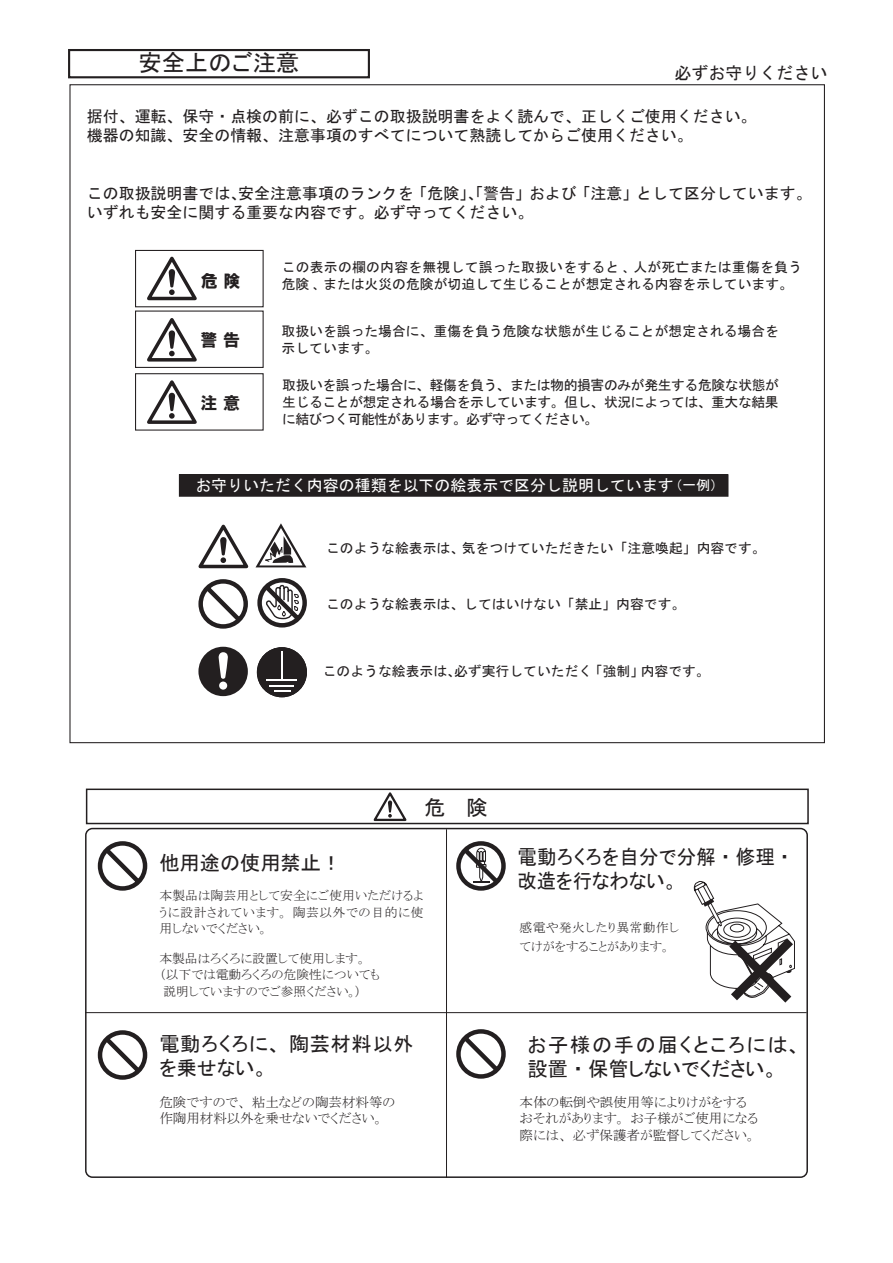
<style>
.page{position:relative;width:893px;height:1263px;background:#fff}
.page>*{position:absolute;margin:0;border:0;box-sizing:border-box;transform-origin:0 0}
.t1{font:23.4px "MS P Gothic";color:#231f20}
.t2{font:21px "MS Gothic";color:#231f20}
.t3{font:20.25px/24px "MS P Gothic";letter-spacing:.08em;color:#231f20}
.t4{font:20.25px/24px "MS P Gothic";letter-spacing:.02em;color:#231f20;scale:.96 1}
.t5{font:20.25px/24px "MS P Gothic";letter-spacing:.02em;color:#231f20}
.t6{font:20.25px "MS P Gothic";color:#231f20}
.t7{font:16.95px "MS Gothic";color:#231f20}
.t8{font:16.95px "HGP Soei Kakugothic UB";color:#231f20}
.t9{font:15.9px/19.2px "MS Gothic";color:#231f20}
.t10{font:15.9px "MS Gothic";color:#fff}
.t11{font:13.8px/17px "MS Gothic";color:#231f20;text-align:justify}
.t12{font:13.8px/17px "MS Gothic";letter-spacing:.02em;color:#231f20}
.t13{font:13.8px "MS Gothic";color:#fff}
.t14{font:13.5px "MS P Mincho";color:#231f20}
.t15{font:12.75px/16.5px "MS P Mincho";color:#231f20}
</style>
<div class="page">
<div style="left:179px;top:475px;width:549px;height:21px;background:#231f20"></div>
<div style="left:179px;top:474px;width:549px;height:23px;border:1px solid #231f20"></div>
<div style="left:68px;top:49px;width:302px;height:29px;border:2px solid #231f20"></div>
<div style="left:135px;top:250px;width:129px;height:57px;border:1px solid #231f20"></div>
<div style="left:135px;top:311px;width:129px;height:57px;border:1px solid #231f20"></div>
<div style="left:135px;top:373px;width:129px;height:58px;border:1px solid #231f20"></div>
<div style="left:257px;top:648px;width:49px;height:49px;background:#231f20;border-radius:50%"></div>
<div style="left:257px;top:647px;width:50px;height:50px;border:1px solid #231f20;border-radius:50%"></div>
<hr style="left:281px;top:652px;width:2px;height:29px;background:#fff">
<hr style="left:267px;top:679px;width:30px;height:2px;background:#fff">
<hr style="left:269px;top:685px;width:25px;height:2px;background:#fff">
<svg style="left:274px;top:690px;width:16px;height:2px"></svg>
<svg style="left:257px;top:578px;width:50px;height:49px"></svg>
<div style="left:201px;top:649px;width:45px;height:45px;background:#231f20;border-radius:50%"></div>
<div style="left:198px;top:647px;width:50px;height:49px;border:4px solid #231f20;border-radius:50%"></div>
<svg style="left:218px;top:652px;width:10px;height:27px"></svg>
<div style="left:219px;top:681px;width:8px;height:9px;background:#fff;border-radius:50%"></div>
<svg style="left:198px;top:525px;width:50px;height:43px"></svg>
<svg style="left:255px;top:523px;width:51px;height:44px"></svg>
<svg style="left:198px;top:579px;width:50px;height:50px"></svg>
<svg style="left:147px;top:257px;width:50px;height:43px"></svg>
<svg style="left:147px;top:318px;width:50px;height:44px"></svg>
<svg style="left:147px;top:380px;width:50px;height:44px"></svg>
<div style="left:86px;top:788px;width:723px;height:36px;border:2px solid #231f20"></div>
<svg style="left:374px;top:792px;width:32px;height:29px"></svg>
<hr style="left:446px;top:829px;width:1px;height:349px;background:#231f20">
<div style="left:85px;top:828px;width:723px;height:350px;border:2px solid #231f20;border-radius:7px"></div>
<svg style="left:98px;top:841px;width:49px;height:50px"></svg>
<svg style="left:456px;top:841px;width:50px;height:50px"></svg>
<hr style="left:85px;top:1012px;width:722px;height:1px;background:#231f20">
<svg style="left:693px;top:881px;width:102px;height:122px"></svg>
<svg style="left:98px;top:1030px;width:49px;height:50px"></svg>
<svg style="left:456px;top:1029px;width:50px;height:50px"></svg>
<p class="t1" style="left:138px;top:51px;width:163px">安全上のご注意</p>
<p class="t9" style="left:87px;top:107px;width:671px">据付、運転、保守・点検の前に、必ずこの取扱説明書をよく読んで、正しくご使用ください。</p>
<p class="t9" style="left:87px;top:126px;width:607px">機器の知識、安全の情報、注意事項のすべてについて熟読してからご使用ください。</p>
<p class="t7" style="left:674px;top:64px;width:155px">必ずお守りください</p>
<p class="t9" style="left:87px;top:183px;width:726px">この取扱説明書では、安全注意事項のランクを「危険」、「警告」および「注意」として区分しています。いずれも安全に関する重要な内容です。必ず守ってください。</p>
<p class="t8" style="left:201px;top:272px;width:41px">危 険</p>
<p class="t8" style="left:201px;top:331px;width:41px">警 告</p>
<p class="t8" style="left:201px;top:394px;width:41px">注 意</p>
<p class="t12" style="left:282px;top:258px;width:522px">この表示の欄の内容を無視して誤った取扱いをすると､人が死亡または重傷を負う危険､または火災の危険が切迫して生じることが想定される内容を示しています。</p>
<p class="t11" style="left:282px;top:323px;width:499px">取扱いを誤った場合に、重傷を負う危険な状態が生じることが想定される場合を</p>
<p class="t11" style="left:282px;top:340px;width:98px">示しています。</p>
<p class="t11" style="left:282px;top:376px;width:498px">取扱いを誤った場合に、軽傷を負う、または物的損害のみが発生する危険な状態が生じることが想定される場合を示しています。但し、状況によっては、重大な結果に結びつく可能性があります。必ず守ってください。</p>
<p class="t10" style="left:195px;top:478px;width:480px">お守りいただく内容の種類を以下の絵表示で区分し説明しています</p>
<p class="t13" style="left:669px;top:479px;width:57px">（一例）</p>
<p class="t11" style="left:326px;top:539px;width:441px">このような絵表示は、気をつけていただきたい「注意喚起」内容です。</p>
<p class="t11" style="left:326px;top:595px;width:361px">このような絵表示は、してはいけない「禁止」内容です。</p>
<p class="t11" style="left:323px;top:663px;width:388px">このような絵表示は、必ず実行していただく「強制」内容です。</p>
<p class="t2" style="left:424px;top:797px;width:64px">危　険</p>
<p class="t6" style="left:159px;top:852px;width:183px">他用途の使用禁止！</p>
<p class="t15" style="left:159px;top:887px;width:266px;text-align:justify">本製品は陶芸用として安全にご使用いただけるように設計されています。陶芸以外での目的に使用しないでください。</p>
<p class="t15" style="left:159px;top:950px;width:209px">本製品はろくろに設置して使用します。</p>
<p class="t15" style="left:159px;top:966px;width:222px">（以下では電動ろくろの危険性についても</p>
<p class="t15" style="left:163px;top:983px;width:199px">説明していますのでご参照ください。）</p>
<p class="t5" style="left:159px;top:1031px;width:256px">電動ろくろに、陶芸材料以外を乗せない。</p>
<p class="t14" style="left:159px;top:1095px;width:237px">危険ですので、粘土などの陶芸材料等の</p>
<p class="t14" style="left:159px;top:1111px;width:226px">作陶用材料以外を乗せないでください。</p>
<p class="t4" style="left:517px;top:844px;width:285px">電動ろくろを自分で分解・修理・改造を行なわない。</p>
<p class="t15" style="left:520px;top:917px;width:161px;line-height:19.2px">感電や発火したり異常動作してけがをすることがあります。</p>
<p class="t3" style="left:528px;top:1033px;width:275px">お子様の手の届くところには、設置・保管しないでください。</p>
<p class="t14" style="left:520px;top:1095px;width:229px">本体の転倒や誤使用等によりけがをする</p>
<p class="t14" style="left:520px;top:1111px;width:240px">おそれがあります。お子様がご使用になる</p>
<p class="t14" style="left:520px;top:1128px;width:238px">際には、必ず保護者が監督してください。</p>
</div>
